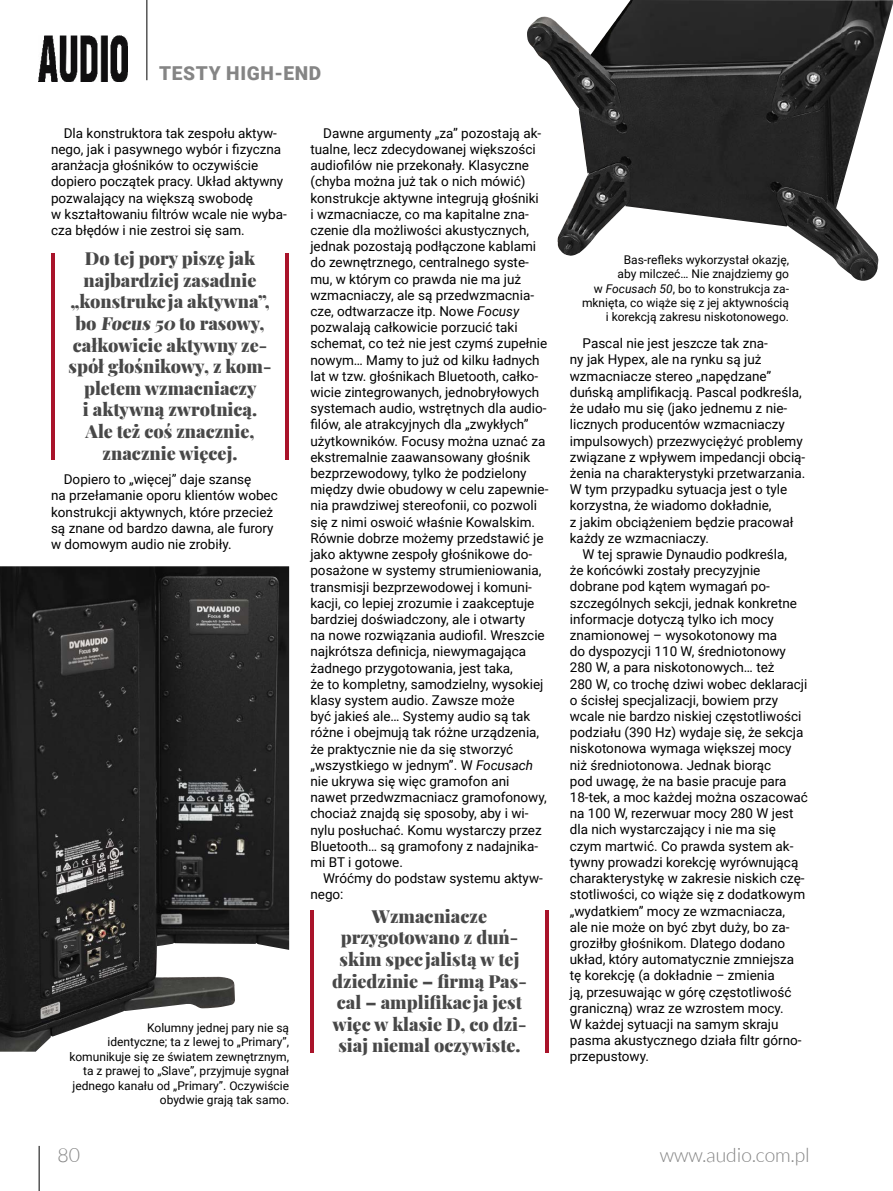
<style>
.page{position:relative;width:893px;height:1191px;background:#fff}
.page>*{position:absolute;margin:0;border:0;box-sizing:border-box;transform-origin:0 0}
.t1{font:300 19.5px "Lato";color:#858585}
.t2{font:900 19.2px "Roboto";letter-spacing:.035em;color:#858585}
.t3{font:900 18px/21.6px "Playfair Display";color:#484848;text-align:center}
.t4{font:13.5px/16.2px "Roboto";color:#000}
.t5{font:12px/14.4px "Roboto";color:#000;text-align:right}
.s1{font-style:italic}
</style>
<div class="page">
<hr style="left:39px;top:1145px;width:1px;height:46px;background:#000">
<hr style="left:147px;top:0;width:1px;height:80px;background:#000">
<img style="left:39px;top:35px;width:89px;height:46px">
<hr style="left:51px;top:253px;width:4px;height:206px;background:#a9132a">
<hr style="left:285px;top:253px;width:4px;height:206px;background:#a9132a">
<img style="left:0;top:566px;width:289px;height:485px">
<img style="left:527px;top:0;width:366px;height:281px">
<hr style="left:310px;top:910px;width:4px;height:142px;background:#a9132a">
<hr style="left:545px;top:910px;width:4px;height:142px;background:#a9132a">
<h2 class="t2" style="left:159px;top:60px;width:164px">TESTY HIGH-END</h2>
<p class="t4" style="left:51px;top:124px;width:237px;text-indent:13px">Dla konstruktora tak zespołu aktyw&shy;nego, jak i pasywnego wybór i fizyczna aranżacja głośników to oczywiście dopiero początek pracy. Układ aktywny pozwalający na większą swobodę<br>w kształtowaniu filtrów wcale nie wyba&shy;cza błędów i nie zestroi się sam.</p>
<h3 class="t3" style="left:69px;top:246px;width:204px">Do tej pory piszę jak najbardziej zasadnie „konstrukcja aktywna”, bo Focus 50 to rasowy, całkowicie aktywny ze&shy;spół głośnikowy, z kom&shy;pletem wzmacniaczy<br>i aktywną zwrotnicą.<br>Ale też coś znacznie, znacznie więcej.</h3>
<p class="t4" style="left:51px;top:471px;width:228px;text-indent:13px">Dopiero to „więcej” daje szansę<br>na przełamanie oporu klientów wobec konstrukcji aktywnych, które przecież są znane od bardzo dawna, ale furory w domowym audio nie zrobiły.</p>
<p class="t5" style="left:69px;top:1020px;width:221px">Kolumny jednej pary nie są<br>identyczne; ta z lewej to „Primary”, komunikuje się ze światem zewnętrznym, ta z prawej to „Slave”, przyjmuje sygnał jednego kanału od „Primary”. Oczywiście obydwie grają tak samo.</p>
<p class="t4" style="left:310px;top:124px;width:240px;text-indent:13px">Dawne argumenty „za” pozostają ak&shy;tualne, lecz zdecydowanej większości audiofilów nie przekonały. Klasyczne (chyba można już tak o nich mówić) konstrukcje aktywne integrują głośniki<br>i wzmacniacze, co ma kapitalne zna&shy;czenie dla możliwości akustycznych, jednak pozostają podłączone kablami do zewnętrznego, centralnego syste&shy;mu, w którym co prawda nie ma już wzmacniaczy, ale są przedwzmacnia&shy;cze, odtwarzacze itp. Nowe <span class="s1">Focusy </span>pozwalają całkowicie porzucić taki schemat, co też nie jest czymś zupełnie nowym… Mamy to już od kilku ładnych lat w tzw. głośnikach Bluetooth, całko&shy;wicie zintegrowanych, jednobryłowych systemach audio, wstrętnych dla audio&shy;filów, ale atrakcyjnych dla „zwykłych” użytkowników. Focusy można uznać za ekstremalnie zaawansowany głośnik bezprzewodowy, tylko że podzielony między dwie obudowy w celu zapewnie&shy;nia prawdziwej stereofonii, co pozwoli się z nimi oswoić właśnie Kowalskim.<br>Równie dobrze możemy przedstawić je jako aktywne zespoły głośnikowe do&shy;posażone w systemy strumieniowania, transmisji bezprzewodowej i komuni&shy;kacji, co lepiej zrozumie i zaakceptuje bardziej doświadczony, ale i otwarty<br>na nowe rozwiązania audiofil. Wreszcie najkrótsza definicja, niewymagająca żadnego przygotowania, jest taka,<br>że to kompletny, samodzielny, wysokiej klasy system audio. Zawsze może<br>być jakieś ale… Systemy audio są tak różne i obejmują tak różne urządzenia, że praktycznie nie da się stworzyć „wszystkiego w jednym”. W <span class="s1">Focusach </span>nie ukrywa się więc gramofon ani nawet przedwzmacniacz gramofonowy, chociaż znajdą się sposoby, aby i wi&shy;nylu posłuchać. Komu wystarczy przez Bluetooth… są gramofony z nadajnika&shy;mi BT i gotowe.</p>
<p class="t4" style="left:310px;top:869px;width:234px;text-indent:13px">Wróćmy do podstaw systemu aktyw&shy;nego:</p>
<h3 class="t3" style="left:332px;top:903px;width:196px">Wzmacniacze przygotowano z duń&shy;skim specjalistą w tej dziedzinie – firmą Pas&shy;cal – amplifikacja jest więc w klasie D, co dzi&shy;siaj niemal oczywiste.</h3>
<p class="t5" style="left:582px;top:252px;width:209px">Bas-refleks wykorzystał okazję,<br>aby milczeć… Nie znajdziemy go<br>w <span class="s1">Focusach 50</span>, bo to konstrukcja za&shy;mknięta, co wiąże się z jej aktywnością i korekcją zakresu niskotonowego.</p>
<p class="t4" style="left:570px;top:335px;width:237px;text-indent:13px">Pascal nie jest jeszcze tak zna-<br>ny jak Hypex, ale na rynku są już wzmacniacze stereo „napędzane” duńską amplifikacją. Pascal podkreśla, że udało mu się (jako jednemu z nie&shy;licznych producentów wzmacniaczy impulsowych) przezwyciężyć problemy związane z wpływem impedancji obcią&shy;żenia na charakterystyki przetwarzania.<br>W tym przypadku sytuacja jest o tyle korzystna, że wiadomo dokładnie,<br>z jakim obciążeniem będzie pracował każdy ze wzmacniaczy.</p>
<p class="t4" style="left:570px;top:545px;width:240px;text-indent:13px">W tej sprawie Dynaudio podkreśla,<br>że końcówki zostały precyzyjnie dobrane pod kątem wymagań po&shy;szczególnych sekcji, jednak konkretne informacje dotyczą tylko ich mocy znamionowej – wysokotonowy ma<br>do dyspozycji 110 W, średniotonowy 280 W, a para niskotonowych… też<br>280 W, co trochę dziwi wobec deklaracji o ścisłej specjalizacji, bowiem przy wcale nie bardzo niskiej częstotliwości podziału (390 Hz) wydaje się, że sekcja niskotonowa wymaga większej mocy niż średniotonowa. Jednak biorąc<br>pod uwagę, że na basie pracuje para 18-tek, a moc każdej można oszacować na 100 W, rezerwuar mocy 280 W jest dla nich wystarczający i nie ma się czym martwić. Co prawda system ak&shy;tywny prowadzi korekcję wyrównującą charakterystykę w zakresie niskich czę&shy;stotliwości, co wiąże się z dodatkowym „wydatkiem” mocy ze wzmacniacza,<br>ale nie może on być zbyt duży, bo za&shy;groziłby głośnikom. Dlatego dodano układ, który automatycznie zmniejsza tę korekcję (a dokładnie – zmienia<br>ją, przesuwając w górę częstotliwość graniczną) wraz ze wzrostem mocy.<br>W każdej sytuacji na samym skraju pasma akustycznego działa filtr górno&shy;przepustowy.</p>
<h1 class="t1" style="left:57px;top:1144px;width:24px">80</h1>
<h1 class="t1" style="left:660px;top:1144px;width:151px">www.audio.com.pl</h1>
</div>
